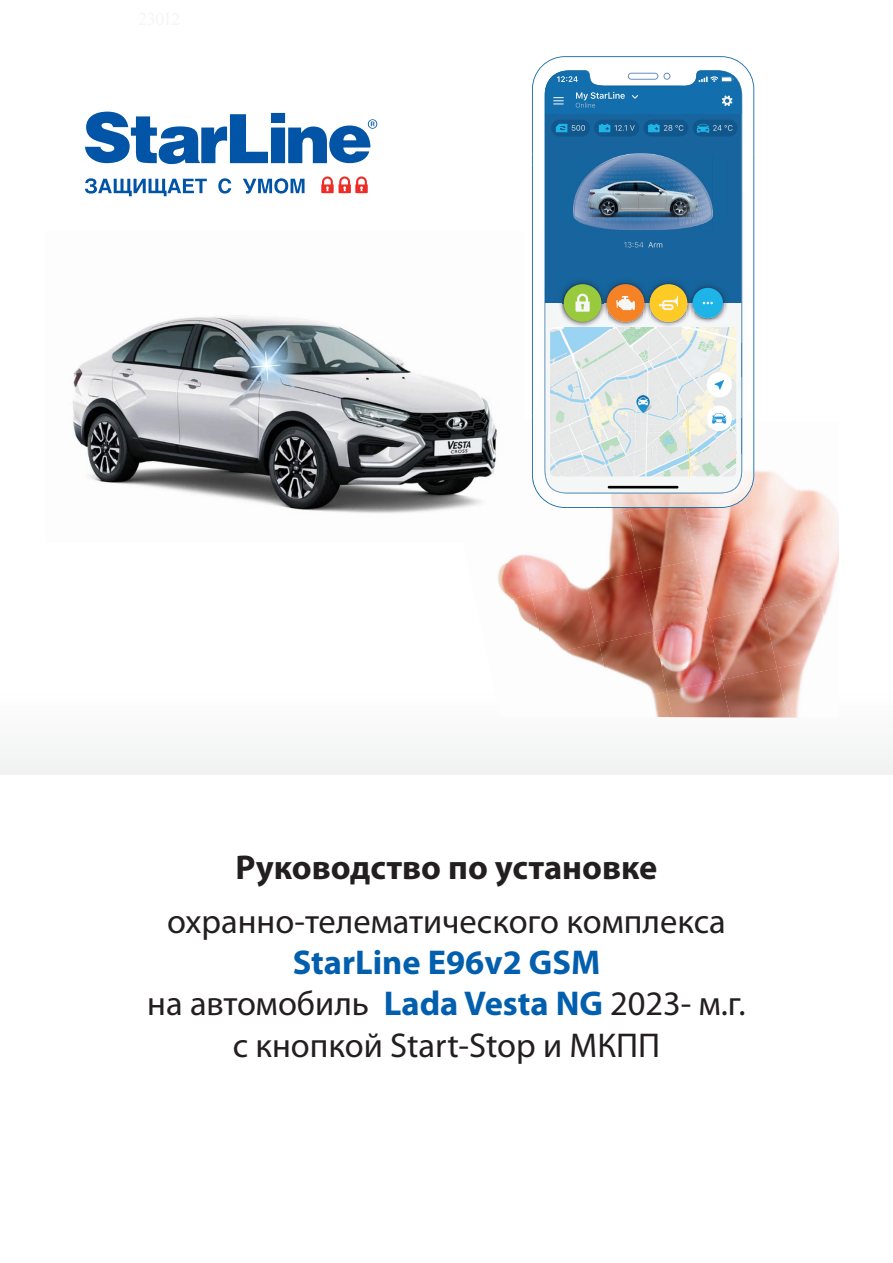
<style>
.page{position:relative;width:893px;height:1263px;background:#fff}
.page>*{position:absolute;margin:0;border:0;box-sizing:border-box;transform-origin:0 0}
.t1{font:34.5px "Myriad Pro";color:#231f20}
.t2{font:700 34.5px "Myriad Pro";color:#231f20}
.t3{font:700 34.5px "Myriad Pro";color:#015fae}
.s1{font-weight:700;color:#015fae}
</style>
<div class="page">
<div style="left:0;top:692px;width:893px;height:82px;background:#f8f8f8"></div>
<svg style="left:85px;top:112px;width:292px;height:52px"></svg>
<svg style="left:321px;top:176px;width:47px;height:17px"></svg>
<svg style="left:85px;top:178px;width:122px;height:18px"></svg>
<svg style="left:218px;top:178px;width:13px;height:16px"></svg>
<svg style="left:243px;top:178px;width:62px;height:16px"></svg>
<img style="left:611px;top:508px;width:17px;height:3px">
<img style="left:751px;top:476px;width:55px;height:60px">
<img style="left:696px;top:508px;width:55px;height:40px">
<img style="left:628px;top:508px;width:68px;height:51px">
<img style="left:607px;top:511px;width:34px;height:60px">
<img style="left:532px;top:555px;width:40px;height:28px">
<img style="left:497px;top:554px;width:35px;height:41px">
<img style="left:806px;top:529px;width:33px;height:63px">
<img style="left:751px;top:536px;width:68px;height:60px">
<img style="left:696px;top:548px;width:68px;height:60px">
<img style="left:641px;top:559px;width:68px;height:61px">
<img style="left:595px;top:571px;width:59px;height:60px">
<img style="left:531px;top:583px;width:68px;height:60px">
<img style="left:507px;top:595px;width:37px;height:48px">
<img style="left:819px;top:592px;width:13px;height:4px">
<img style="left:764px;top:596px;width:68px;height:60px">
<img style="left:709px;top:608px;width:68px;height:60px">
<img style="left:654px;top:620px;width:68px;height:60px">
<img style="left:599px;top:631px;width:68px;height:60px">
<img style="left:556px;top:643px;width:56px;height:48px">
<img style="left:556px;top:655px;width:1px;height:36px">
<img style="left:777px;top:656px;width:32px;height:62px">
<img style="left:722px;top:668px;width:65px;height:49px">
<img style="left:667px;top:680px;width:63px;height:37px">
<img style="left:651px;top:691px;width:21px;height:26px">
<img style="left:593px;top:493px;width:111px;height:14px">
<img style="left:562px;top:493px;width:31px;height:1px">
<img style="left:537px;top:493px;width:13px;height:11px">
<img style="left:714px;top:493px;width:40px;height:15px">
<img style="left:595px;top:507px;width:119px;height:1px">
<img style="left:548px;top:503px;width:47px;height:5px">
<img style="left:646px;top:493px;width:56px;height:1px">
<img style="left:596px;top:493px;width:50px;height:1px">
<svg style="left:532px;top:56px;width:227px;height:437px"></svg>
<img style="left:73px;top:315px;width:425px;height:199px">
<img style="left:219px;top:322px;width:92px;height:84px">
<p class="t2" style="left:236px;top:844px;width:423px">Руководство по установке</p>
<p class="t1" style="left:167px;top:900px;width:560px">охранно-телематического комплекса</p>
<p class="t3" style="left:293px;top:940px;width:309px">StarLine E96v2 GSM</p>
<p class="t1" style="left:147px;top:982px;width:600px">на автомобиль <span class="s1">Lada Vesta NG</span> 2023- м.г.</p>
<p class="t1" style="left:233px;top:1024px;width:429px">с кнопкой Start-Stop и МКПП</p>
</div>
